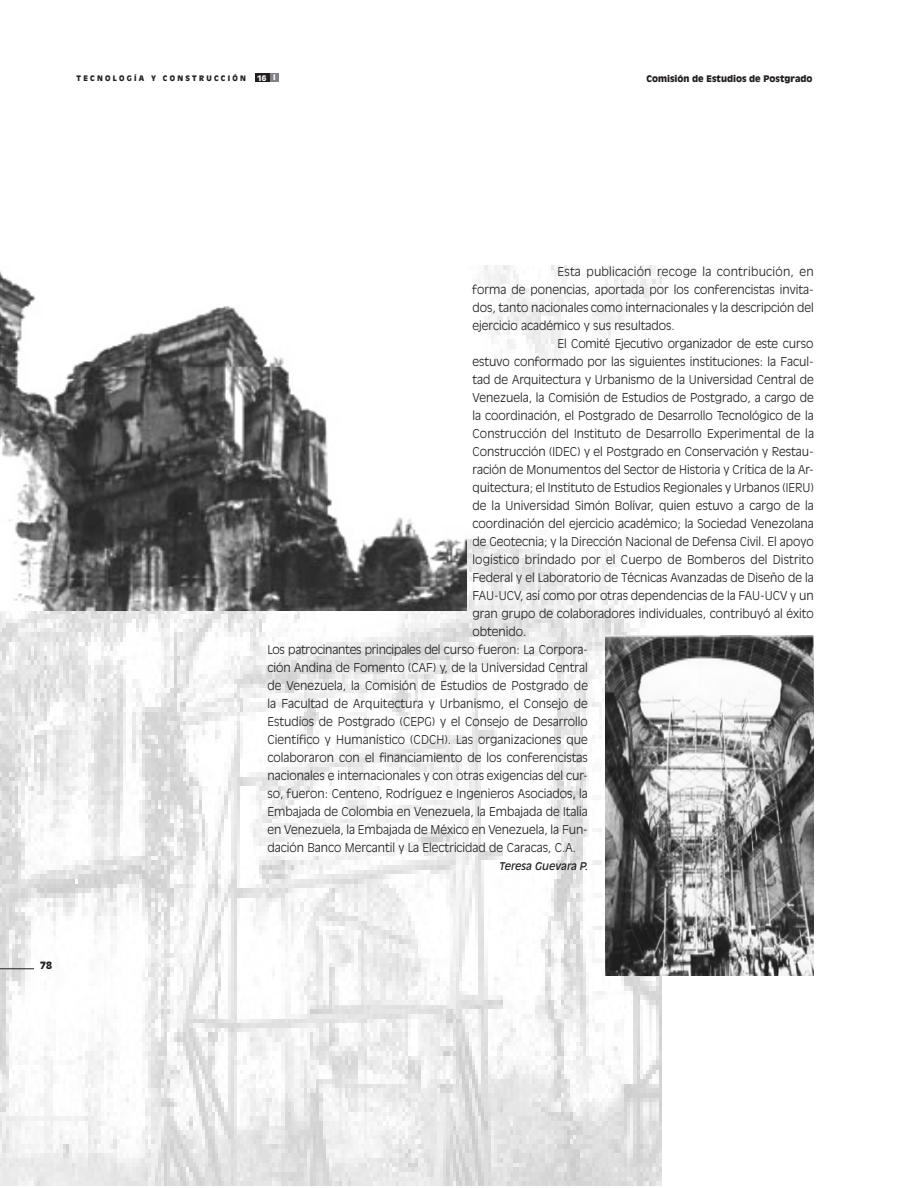
<style>
.page{position:relative;width:918px;height:1188px;background:#fff}
.page>*{position:absolute;margin:0;border:0;box-sizing:border-box;transform-origin:0 0}
.CUERPO_TEXTO_2{font:300 12px/18px "Antique Olive";color:#231f20;text-align:justify}
.CUERPO_TEXTO_2-2{font:italic 10.5px "Antique Olive";color:#231f20}
.t1{font:900 9.75px "Antique Olive";color:#231f20}
.t2{font:900 9px "Antique Olive";color:#231f20}
.t3{font:900 7.5px "Antique Olive";letter-spacing:.3em;color:#231f20}
.t4{font:900 7.5px "Antique Olive";color:#fff}
</style>
<div class="page">
<div style="left:270px;top:74px;width:9px;height:8px;background:#808285"></div>
<div style="left:256px;top:74px;width:14px;height:8px;background:#231f20"></div>
<img style="left:0;top:266px;width:662px;height:919px">
<img style="left:0;top:266px;width:466px;height:344px">
<img style="left:605px;top:636px;width:209px;height:340px">
<hr style="left:0;top:969px;width:34px;height:1px;background:#231f20">
<p class="t3" style="left:76px;top:73px;width:171px">TECNOLOGÍA Y CONST RUCCIÓN</p>
<p class="t4" style="left:257px;top:73px;width:20px">16 I</p>
<p class="t2" style="left:647px;top:73px;width:168px">COMISIÓN DE ESTUDIOS DE POSTGRADO</p>
<p class="t1" style="left:40px;top:960px;width:13px">78</p>
<p class="CUERPO_TEXTO_2" style="left:472px;top:262px;width:343px;text-indent:85px">Esta publicación recoge la contribución, en forma de ponencias, aportada por los conferencistas invita&shy;dos, tanto nacionales como internacionales y la descripción del ejercicio académico y sus resultados.</p>
<p class="CUERPO_TEXTO_2" style="left:472px;top:334px;width:343px;text-indent:85px">El Comité Ejecutivo organizador de este curso estuvo conformado por las siguientes instituciones: la Facul&shy;tad de Arquitectura y Urbanismo de la Universidad Central de Venezuela, la Comisión de Estudios de Postgrado, a cargo de la coordinación, el Postgrado de Desarrollo Tecnológico de la Construcción del Instituto de Desarrollo Experimental de la Construcción (IDEC) y el Postgrado en Conservación y Restau&shy;ración de Monumentos del Sector de Historia y Crítica de la Ar&shy;quitectura; el Instituto de Estudios Regionales y Urbanos (IERU) de la Universidad Simón Bolívar, quien estuvo a cargo de la coordinación del ejercicio académico; la Sociedad Venezolana de Geotecnia; y la Dirección Nacional de Defensa Civil. El apoyo logístico brindado por el Cuerpo de Bomberos del Distrito Federal y el Laboratorio de Técnicas Avanzadas de Diseño de la FAU-UCV, así como por otras dependencias de la FAU-UCV y un gran grupo de colaboradores individuales, contribuyó al éxito obtenido.</p>
<p class="CUERPO_TEXTO_2" style="left:267px;top:640px;width:322px">Los patrocinantes principales del curso fueron: La Corpora&shy;ción Andina de Fomento (CAF) y, de la Universidad Central de Venezuela, la Comisión de Estudios de Postgrado de la Facultad de Arquitectura y Urbanismo, el Consejo de Estudios de Postgrado (CEPG) y el Consejo de Desarrollo Científico y Humanístico (CDCH). Las organizaciones que colaboraron con el financiamiento de los conferencistas nacionales e internacionales y con otras exigencias del cur&shy;so, fueron: Centeno, Rodríguez e Ingenieros Asociados, la Embajada de Colombia en Venezuela, la Embajada de Italia en Venezuela, la Embajada de México en Venezuela, la Fun&shy;dación Banco Mercantil y La Electricidad de Caracas, C.A.</p>
<p class="CUERPO_TEXTO_2-2" style="left:499px;top:860px;width:90px">Teresa Guevara P.</p>
</div>
